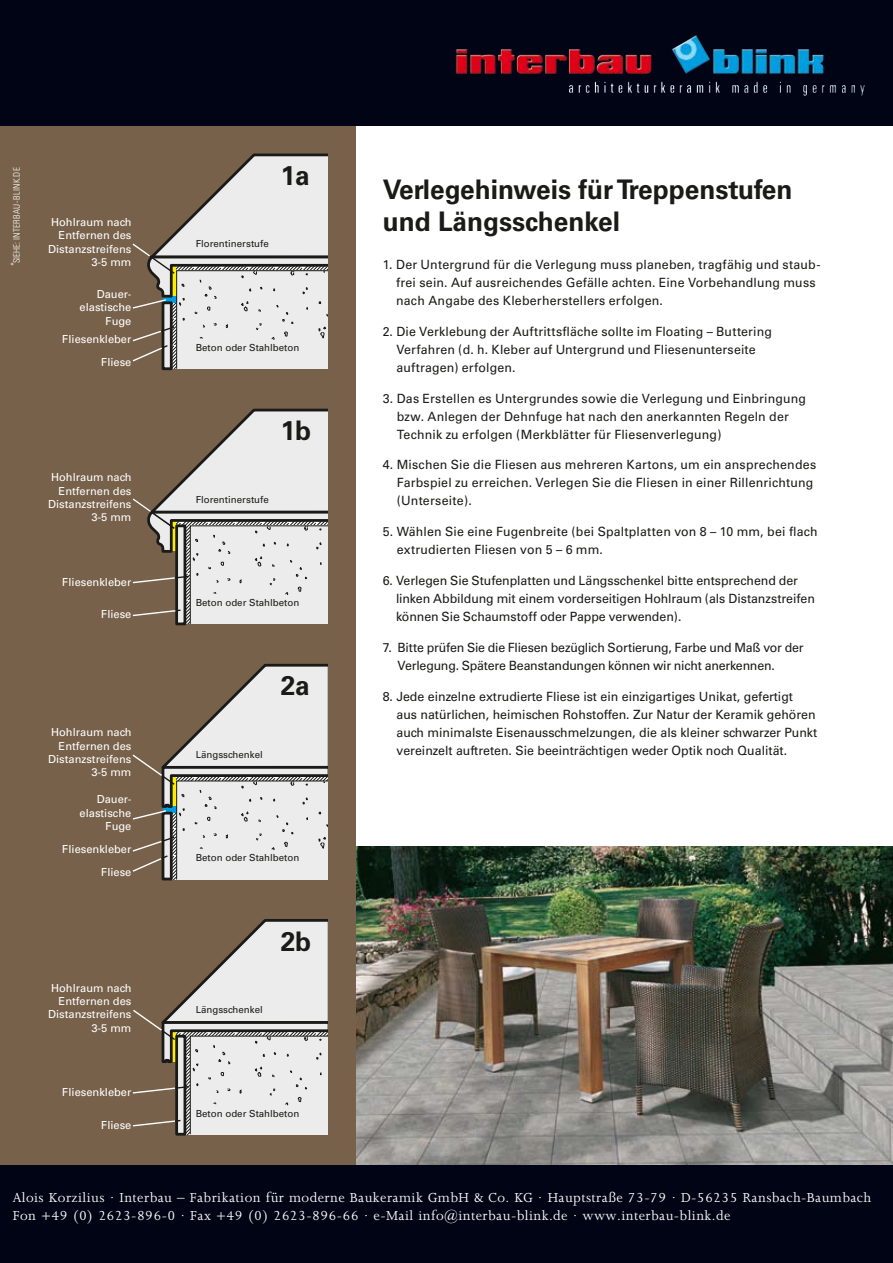
<style>
.page{position:relative;width:893px;height:1263px;background:#fff}
.page>*{position:absolute;margin:0;border:0;box-sizing:border-box;transform-origin:0 0}
.t1{font:700 27px/32.4px "Univers CE";color:#1a1a18}
.t2{font:15px/18px "Joanna";letter-spacing:.03em;color:#fff}
.t3{font:500 12.75px/18px "Univers CE";letter-spacing:.005em;color:#1a1a18}
.t4{font:500 12.75px/18px "Univers CE";letter-spacing:-.015em;color:#1a1a18}
.t5{font:500 11.1px/13.4px "Univers CE";color:#fff;text-align:right}
.t6{font:11.1px/13.4px "Univers";color:#fff;text-align:right}
.t7{font:9.75px "Univers";color:#1a1a18}
.t8{font:500 9.75px "Univers CE";color:#1a1a18}
.t9{font:300 condensed 9px "Univers";letter-spacing:.03em;color:#fff}
</style>
<div class="page">
<img style="left:356px;top:846px;width:537px;height:319px">
<div style="left:0;top:51px;width:356px;height:1185px;background:#77614a"></div>
<div style="left:0;top:1165px;width:893px;height:98px;background:#000415"></div>
<div style="left:162px;top:301px;width:11px;height:69px;border:3px solid #1a1a18"></div>
<svg style="left:132px;top:153px;width:195px;height:216px"></svg>
<svg style="left:132px;top:408px;width:195px;height:217px"></svg>
<svg style="left:132px;top:663px;width:195px;height:217px"></svg>
<svg style="left:132px;top:919px;width:195px;height:216px"></svg>
<div style="left:0;top:0;width:893px;height:126px;background:#000415"></div>
<img style="left:456px;top:35px;width:368px;height:39px">
<h1 class="t1" style="left:281px;top:160px;width:31px">1a</h1>
<p class="t9" style="left:11px;top:266px;width:100px;rotate:-90deg">*SIEHE: INTERBAU-BLINK.DE</p>
<h1 class="t1" style="left:383px;top:174px;width:411px">Verlegehinweis für Treppenstufen und Längsschenkel</h1>
<p class="t5" style="left:48px;top:216px;width:85px">Hohlraum nach<br>Entfernen des<br>Distanzstreifens<br>3-5 mm</p>
<p class="t6" style="left:80px;top:287px;width:53px">Dauer&shy;elastische<br>Fuge</p>
<p class="t6" style="left:62px;top:332px;width:71px">Fliesenkleber</p>
<p class="t8" style="left:196px;top:238px;width:75px">Florentinerstufe</p>
<p class="t3" style="left:396px;top:256px;width:426px;text-indent:-13px">1. Der Untergrund für die Verlegung muss planeben, tragfähig und staub&shy;frei sein. Auf ausreichendes Gefälle achten. Eine Vorbehandlung muss nach Angabe des Kleberherstellers erfolgen.</p>
<p class="t3" style="left:396px;top:323px;width:377px;text-indent:-14px">2. Die Verklebung der Auftrittsfläche sollte im Floating – Buttering<br>Verfahren (d. h. Kleber auf Untergrund und Fliesenunterseite auftragen) erfolgen.</p>
<p class="t3" style="left:397px;top:390px;width:411px;text-indent:-14px">3. Das Erstellen es Untergrundes sowie die Verlegung und Einbringung bzw. Anlegen der Dehnfuge hat nach den anerkannten Regeln der<br>Technik zu erfolgen (Merkblätter für Fliesenverlegung)</p>
<p class="t3" style="left:397px;top:456px;width:421px;text-indent:-14px">4. Mischen Sie die Fliesen aus mehreren Kartons, um ein ansprechendes<br>Farbspiel zu erreichen. Verlegen Sie die Fliesen in einer Rillenrichtung (Unterseite).</p>
<p class="t3" style="left:397px;top:523px;width:423px;text-indent:-14px">5. Wählen Sie eine Fugenbreite (bei Spaltplatten von 8 – 10 mm, bei flach extrudierten Fliesen von 5 – 6 mm.</p>
<p class="t3" style="left:396px;top:572px;width:420px;text-indent:-13px">6. Verlegen Sie Stufenplatten und Längsschenkel bitte entsprechend der linken Abbildung mit einem vorderseitigen Hohlraum (als Distanzstreifen können Sie Schaumstoff oder Pappe verwenden).</p>
<p class="t4" style="left:398px;top:639px;width:408px;text-indent:-15px">7. Bitte prüfen Sie die Fliesen bezüglich Sortierung, Farbe und Maß vor der<br>Verlegung. Spätere Beanstandungen können wir nicht anerkennen.</p>
<p class="t3" style="left:396px;top:687px;width:422px;text-indent:-14px">8. Jede einzelne extrudierte Fliese ist ein einzigartiges Unikat, gefertigt<br>aus natürlichen, heimischen Rohstoffen. Zur Natur der Keramik gehören auch minimalste Eisenausschmelzungen, die als kleiner schwarzer Punkt vereinzelt auftreten. Sie beeinträchtigen weder Optik noch Qualität.</p>
<p class="t7" style="left:196px;top:342px;width:105px">Beton oder Stahlbeton</p>
<p class="t6" style="left:101px;top:355px;width:32px">Fliese</p>
<h1 class="t1" style="left:281px;top:415px;width:32px">1b</h1>
<p class="t5" style="left:48px;top:471px;width:85px">Hohlraum nach<br>Entfernen des<br>Distanzstreifens<br>3-5 mm</p>
<p class="t8" style="left:196px;top:493px;width:75px">Florentinerstufe</p>
<p class="t6" style="left:62px;top:575px;width:71px">Fliesenkleber</p>
<p class="t7" style="left:196px;top:597px;width:105px">Beton oder Stahlbeton</p>
<p class="t6" style="left:101px;top:607px;width:32px">Fliese</p>
<h1 class="t1" style="left:281px;top:671px;width:31px">2a</h1>
<p class="t5" style="left:48px;top:726px;width:85px">Hohlraum nach<br>Entfernen des<br>Distanzstreifens<br>3-5 mm</p>
<p class="t8" style="left:196px;top:749px;width:69px">Längsschenkel</p>
<p class="t6" style="left:80px;top:793px;width:53px">Dauer&shy;elastische<br>Fuge</p>
<p class="t6" style="left:62px;top:843px;width:71px">Fliesenkleber</p>
<p class="t6" style="left:101px;top:865px;width:32px">Fliese</p>
<p class="t5" style="left:48px;top:981px;width:85px">Hohlraum nach<br>Entfernen des<br>Distanzstreifens<br>3-5 mm</p>
<p class="t6" style="left:62px;top:1085px;width:71px">Fliesenkleber</p>
<p class="t6" style="left:101px;top:1118px;width:32px">Fliese</p>
<p class="t7" style="left:196px;top:852px;width:105px">Beton oder Stahlbeton</p>
<h1 class="t1" style="left:281px;top:926px;width:32px">2b</h1>
<p class="t8" style="left:196px;top:1004px;width:69px">Längsschenkel</p>
<p class="t7" style="left:196px;top:1107px;width:105px">Beton oder Stahlbeton</p>
<p class="t2" style="left:13px;top:1188px;width:860px">Alois Korzilius · Interbau – Fabrikation für moderne Baukeramik GmbH &amp; Co. KG · Hauptstraße 73-79 · D-56235 Ransbach-Baumbach<br>Fon +49 (0) 2623-896-0 · Fax +49 (0) 2623-896-66 · e-Mail info@interbau-blink.de · www.interbau-blink.de</p>
</div>
